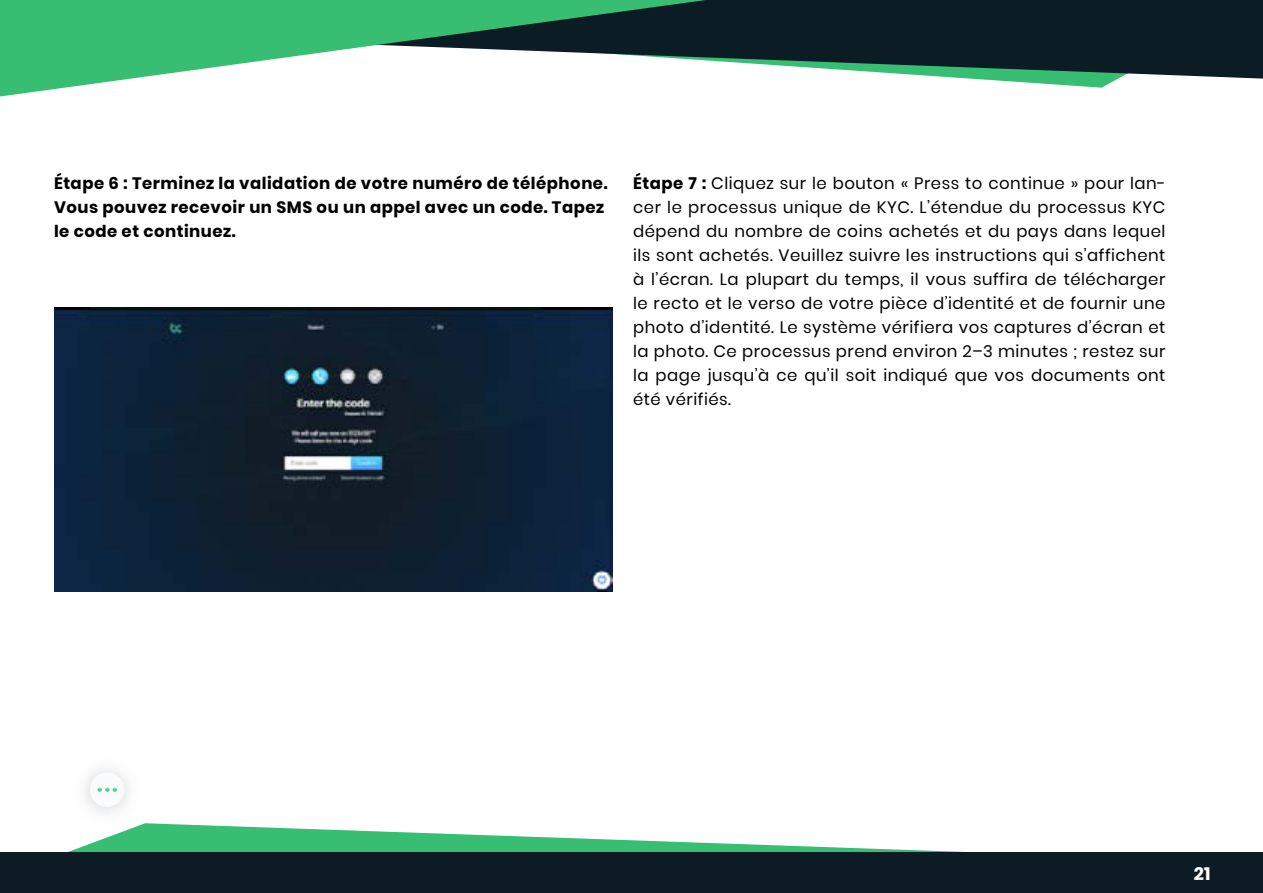
<style>
.page{position:relative;width:1263px;height:893px;background:#fff}
.page>*{position:absolute;margin:0;border:0;box-sizing:border-box;transform-origin:0 0}
.t1{font:700 18px "Poppins";color:#fff}
.t2{font:16.5px/24px "Poppins";letter-spacing:.03em;color:#000;text-align:justify}
.t3{font:700 16.5px/24px "Poppins";letter-spacing:.03em;color:#000}
.s1{font-weight:700}
</style>
<div class="page">
<svg style="left:68px;top:823px;width:897px;height:29px"></svg>
<div style="left:0;top:852px;width:1263px;height:41px;background:#0d1c24"></div>
<svg style="left:977px;top:79px;width:141px;height:9px"></svg>
<svg style="left:708px;top:0;width:555px;height:79px;background:#1e3638"></svg>
<svg style="left:0;top:0;width:708px;height:97px;fill:#37be72"></svg>
<img style="left:72px;top:769px;width:70px;height:57px">
<div style="left:90px;top:772px;width:34px;height:35px;background:#fafbfc;border-radius:17px"></div>
<svg style="left:97px;top:788px;width:20px;height:4px"></svg>
<img style="left:54px;top:308px;width:558px;height:283px">
<p class="t3" style="left:54px;top:171px;width:555px">Étape 6 : Terminez la validation de votre numéro de téléphone.<br>Vous pouvez recevoir un SMS ou un appel avec un code. Tapez le code et continuez.</p>
<p class="t2" style="left:633px;top:171px;width:534px"><span class="s1">Étape 7 :</span> Cliquez sur le bouton « Press to continue » pour lan&shy;cer le processus unique de KYC. L’étendue du processus KYC dépend du nombre de coins achetés et du pays dans lequel ils sont achetés. Veuillez suivre les instructions qui s’affichent à l’écran. La plupart du temps, il vous suffira de télécharger le recto et le verso de votre pièce d’identité et de fournir une photo d’identité. Le système vérifiera vos captures d’écran et la photo. Ce processus prend environ 2–3 minutes ; restez sur la page jusqu’à ce qu’il soit indiqué que vos documents ont été vérifiés.</p>
<p class="t1" style="left:1194px;top:863px;width:18px">21</p>
</div>
